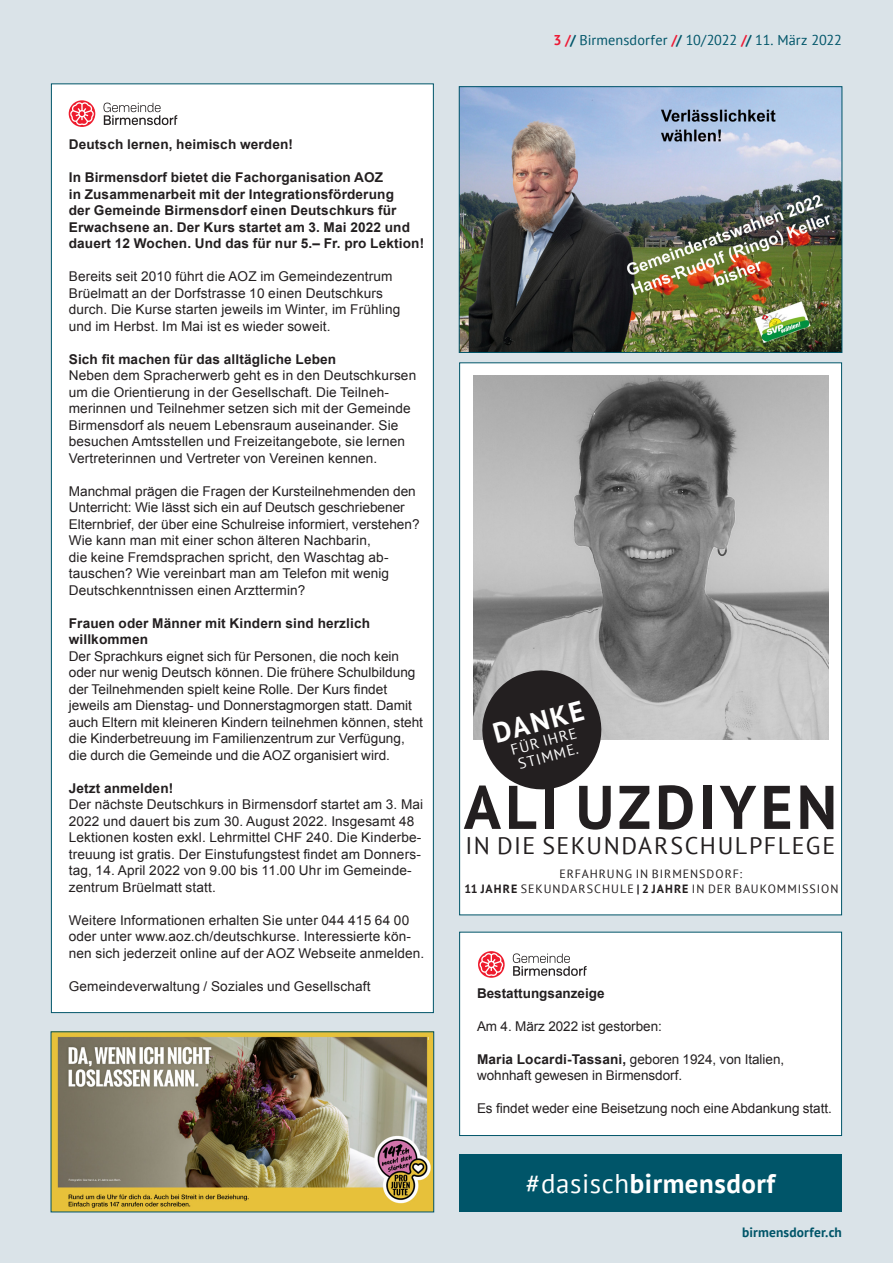
<style>
.page{position:relative;width:893px;height:1263px;background:#dae3e8}
.page>*{position:absolute;margin:0;border:0;box-sizing:border-box;transform-origin:0 0}
.t1{font:700 61.5px "PT Sans";letter-spacing:.065em;color:#231f20}
.t2{font:700 28.05px "PT Sans";color:#fff}
.t3{font:700 27px "PT Sans";letter-spacing:.02em;color:#fff}
.t4{font:24px "PT Sans";letter-spacing:.065em;color:#231f20}
.t5{font:14.85px/15.9px "PT Sans";color:#fff}
.t6{font:14.25px "PT Sans";letter-spacing:.005em;color:#005569}
.t7{font:13.5px/16.5px "Arial";letter-spacing:.01em;color:#231f20}
.t8{font:700 13.5px/16.5px "Arial";letter-spacing:.01em;color:#231f20}
.t9{font:700 13.5px "PT Sans";letter-spacing:.01em;color:#005569}
.t10{font:12px/15px "PT Sans";letter-spacing:.085em;color:#231f20;text-align:center}
.s1{font-weight:700;color:#ed1a35}
.s2{font-weight:700}
.s3{font-weight:400}
</style>
<div class="page">
<img style="left:461px;top:88px;width:379px;height:263px">
<div style="left:459px;top:86px;width:383px;height:267px;border:1px solid #005569"></div>
<div style="left:51px;top:84px;width:382px;height:928px;background:#fff"></div>
<svg style="left:69px;top:100px;width:26px;height:27px"></svg>
<svg style="left:103px;top:103px;width:74px;height:22px"></svg>
<svg style="left:70px;top:102px;width:24px;height:23px"></svg>
<div style="left:459px;top:362px;width:383px;height:553px;background:#fff;border:1px solid #005569"></div>
<img style="left:473px;top:375px;width:356px;height:365px">
<svg style="left:476px;top:664px;width:132px;height:126px;background:#5d5a5b"></svg>
<img style="left:53px;top:1033px;width:379px;height:177px">
<div style="left:460px;top:932px;width:382px;height:203px;background:#fff"></div>
<div style="left:459px;top:932px;width:383px;height:204px;border:1px solid #005569"></div>
<svg style="left:478px;top:951px;width:27px;height:27px"></svg>
<svg style="left:513px;top:953px;width:74px;height:23px"></svg>
<svg style="left:479px;top:953px;width:24px;height:23px"></svg>
<div style="left:459px;top:1154px;width:383px;height:58px;background:#005569"></div>
<p class="t8" style="left:69px;top:137px;width:226px">Deutsch lernen, heimisch werden!</p>
<p class="t8" style="left:69px;top:170px;width:357px">In Birmensdorf bietet die Fachorganisation AOZ<br>in Zusammenarbeit mit der Integrationsförderung<br>der Gemeinde Birmensdorf einen Deutschkurs für Erwachsene an. Der Kurs startet am 3. Mai 2022 und dauert 12 Wochen. Und das für nur 5.– Fr. pro Lektion!</p>
<p class="t7" style="left:69px;top:268px;width:333px">Bereits seit 2010 führt die AOZ im Gemeindezentrum Brüelmatt an der Dorfstrasse 10 einen Deutschkurs durch. Die Kurse starten jeweils im Winter, im Frühling und im Herbst. Im Mai ist es wieder soweit.</p>
<p class="t8" style="left:69px;top:351px;width:269px">Sich fit machen für das alltägliche Leben</p>
<p class="t7" style="left:69px;top:367px;width:349px">Neben dem Spracherwerb geht es in den Deutschkursen um die Orientierung in der Gesellschaft. Die Teilneh&shy;merinnen und Teilnehmer setzen sich mit der Gemeinde Birmensdorf als neuem Lebensraum auseinander. Sie besuchen Amtsstellen und Freizeitangebote, sie lernen Vertreterinnen und Vertreter von Vereinen kennen.</p>
<p class="t7" style="left:69px;top:483px;width:352px">Manchmal prägen die Fragen der Kursteilnehmenden den Unterricht: Wie lässt sich ein auf Deutsch geschriebener Elternbrief, der über eine Schulreise informiert, verstehen?<br>Wie kann man mit einer schon älteren Nachbarin,<br>die keine Fremdsprachen spricht, den Waschtag ab&shy;tauschen? Wie vereinbart man am Telefon mit wenig Deutschkenntnissen einen Arzttermin?</p>
<p class="t8" style="left:69px;top:615px;width:303px">Frauen oder Männer mit Kindern sind herzlich willkommen</p>
<p class="t7" style="left:69px;top:648px;width:356px">Der Sprachkurs eignet sich für Personen, die noch kein oder nur wenig Deutsch können. Die frühere Schulbildung der Teilnehmenden spielt keine Rolle. Der Kurs findet jeweils am Dienstag- und Donnerstagmorgen statt. Damit auch Eltern mit kleineren Kindern teilnehmen können, steht die Kinderbetreuung im Familienzentrum zur Verfügung, die durch die Gemeinde und die AOZ organisiert wird.</p>
<p class="t8" style="left:69px;top:780px;width:106px">Jetzt anmelden!</p>
<p class="t7" style="left:69px;top:796px;width:356px">Der nächste Deutschkurs in Birmensdorf startet am 3. Mai 2022 und dauert bis zum 30. August 2022. Insgesamt 48<br>Lektionen kosten exkl. Lehrmittel CHF 240. Die Kinderbe&shy;treuung ist gratis. Der Einstufungstest findet am Donners&shy;tag, 14. April 2022 von 9.00 bis 11.00 Uhr im Gemeinde&shy;zentrum Brüelmatt statt.</p>
<p class="t7" style="left:69px;top:912px;width:357px">Weitere Informationen erhalten Sie unter 044 415 64 00 oder unter www.aoz.ch/deutschkurse. Interessierte kön&shy;nen sich jederzeit online auf der AOZ Webseite anmelden.</p>
<p class="t7" style="left:69px;top:978px;width:303px">Gemeindeverwaltung / Soziales und Gesellschaft</p>
<p class="t6" style="left:553px;top:31px;width:290px"><span class="s1">3 /</span><span class="s2">/</span> Birmensdorfer <span class="s1">/</span><span class="s2">/</span> 10/2022 <span class="s1">/</span><span class="s2">/</span> 11. März 2022</p>
<h2 class="t2" style="left:489px;top:715px;width:94px;rotate:-15deg">DANKE</h2>
<p class="t5" style="left:509px;top:742px;width:69px;rotate:-15deg">FÜR IHRE<br>STIMME.</p>
<h1 class="t1" style="left:464px;top:766px;width:375px">ALI UZDIYEN</h1>
<h3 class="t4" style="left:466px;top:830px;width:371px">IN DIE SEKUNDARSCHULPFLEGE</h3>
<p class="t10" style="left:465px;top:866px;width:376px">ERFAHRUNG IN BIRMENSDORF:<br><span class="s2">11 JAHRE</span> SEKUNDARSCHULE <span class="s2">| 2 JAHRE</span> IN DER BAUKOMMISSION</p>
<p class="t8" style="left:477px;top:985px;width:129px">Bestattungsanzeige</p>
<p class="t7" style="left:477px;top:1018px;width:186px">Am 4. März 2022 ist gestorben:</p>
<p class="t7" style="left:477px;top:1051px;width:309px"><span class="s2">Maria Locardi-Tassani,</span> geboren 1924, von Italien, wohnhaft gewesen in Birmensdorf.</p>
<p class="t7" style="left:477px;top:1100px;width:356px">Es findet weder eine Beisetzung noch eine Abdankung statt.</p>
<h3 class="t3" style="left:526px;top:1166px;width:251px"><span class="s3">#dasisch</span>birmensdorf</h3>
<p class="t9" style="left:742px;top:1224px;width:101px">birmensdorfer.ch</p>
</div>
